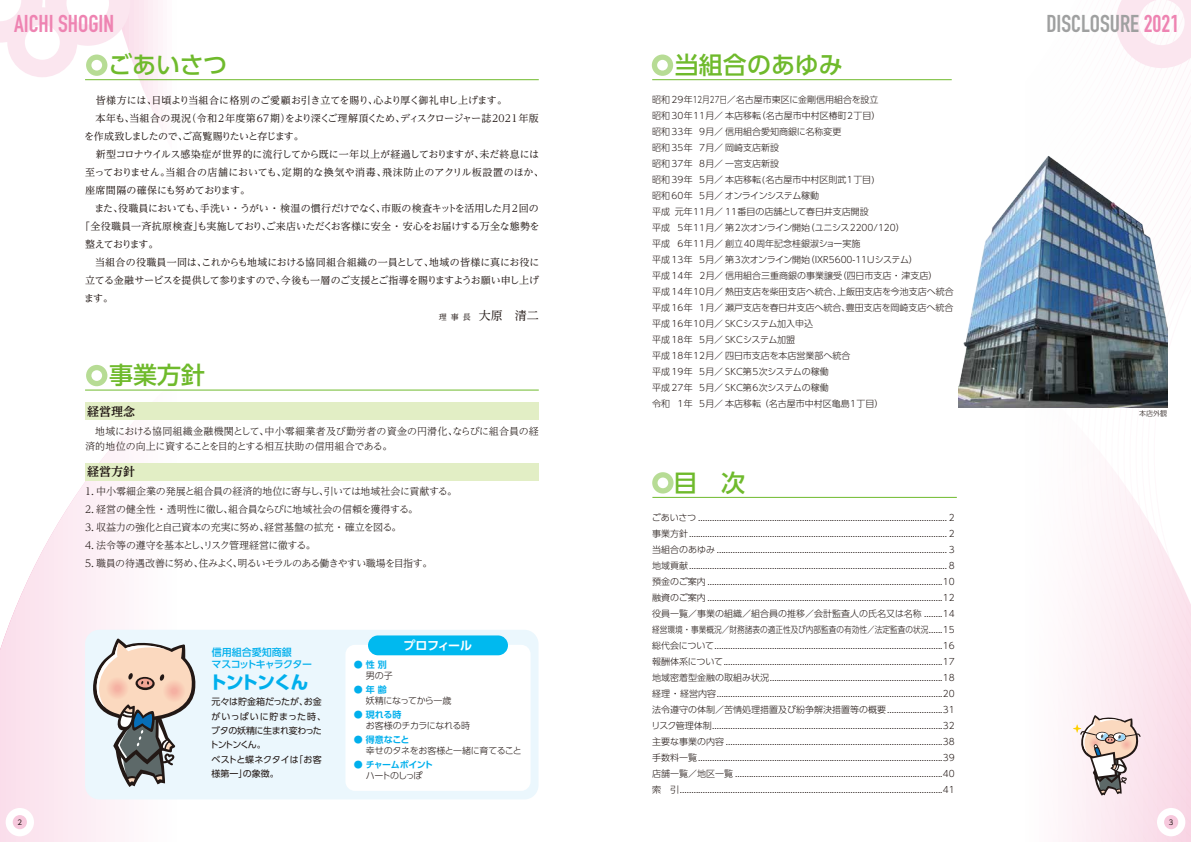
<style>
.page{position:relative;width:1191px;height:842px;background:#fff}
.page>*{position:absolute;margin:0;border:0;box-sizing:border-box;transform-origin:0 0}
.t1{font:500 24px "UD Shin Go Pro";color:#6fba2c}
.t2{font:700 24px "DIN Condensed";color:#9fa0a0}
.t3{font:700 24px "DIN Condensed";color:#ee84b2}
.t4{font:700 18px "UD Shin Go Pr 6";letter-spacing:-.08em;color:#00afec}
.t5{font:12px "UD Reimin Pro";color:#221815}
.t6{font:700 12px "UD Reimin Pro";color:#221815}
.t7{font:700 12px "UD Shin Go Pr 6 De";letter-spacing:-.04em;color:#fff}
.t8{font:10px/18px "UD Reimin Pro";letter-spacing:-.015em;color:#221815}
.t9{font:300 10px/18px "UD Reimin Pro";letter-spacing:-.02em;color:#221815}
.t10{font:300 10px/15px "UD Reimin Pro";color:#221815}
.t11{font:10px "UD Reimin Pro";letter-spacing:.02em;color:#221815}
.t12{font:10px "UD Reimin Pro";letter-spacing:.005em;color:#221815}
.t13{font:500 10px "UD Shin Go Pr 6";letter-spacing:-.075em;color:#00afec}
.t14{font:500 10px "UD Shin Go Pr 6";color:#00afec}
.t15{font:10px "UD Reimin Pro";letter-spacing:-.095em;color:#221815}
.t16{font:300 9px/16px "UD Shin Go Pro";color:#221815}
.t17{font:9px/14.4px "UD Shin Go Pr 6";letter-spacing:-.015em;color:#221815}
.t18{font:300 9px "UD Shin Go Pr 6";letter-spacing:-.045em;color:#221815}
.t19{font:700 9px "UD Shin Go Pr 6 De";letter-spacing:-.03em;color:#00afec}
.t20{font:700 9px "UD Shin Go Pr 6 De";letter-spacing:-.055em;color:#00afec}
.t21{font:300 9px "UD Shin Go Pr 6";letter-spacing:-.11em;color:#221815}
.t22{font:300 7px "UD Shin Go Pro";color:#221815}
.t23{font:7px "UD Shin Go Pro";color:#221815}
.s1{color:#ee84b2}
.s2{font-size:8px}
</style>
<div class="page">
<div style="left:13px;top:815px;width:14px;height:14px;background:#f7c9dd;border-radius:50%"></div>
<img style="left:958px;top:156px;width:115px;height:252px">
<div style="left:85px;top:630px;width:453px;height:169px;background:#ebf7fd;border-radius:14px"></div>
<div style="left:345px;top:645px;width:185px;height:146px;background:#fff;border-radius:9px"></div>
<svg style="left:85px;top:638px;width:111px;height:149px"></svg>
<div style="left:368px;top:635px;width:140px;height:20px;background:#00b9ef;border-radius:10px"></div>
<svg style="left:1073px;top:0;width:118px;height:841px"></svg>
<div style="left:85px;top:402px;width:453px;height:17px;background:#e2eec5"></div>
<div style="left:85px;top:463px;width:453px;height:17px;background:#e2eec5"></div>
<svg style="left:652px;top:55px;width:21px;height:21px"></svg>
<svg style="left:0;top:0;width:130px;height:77px"></svg>
<svg style="left:86px;top:365px;width:21px;height:21px"></svg>
<svg style="left:652px;top:472px;width:21px;height:21px"></svg>
<hr style="left:652px;top:79px;width:299px;height:1px;background:#6fba2c">
<hr style="left:85px;top:79px;width:454px;height:1px;background:#6fba2c">
<hr style="left:85px;top:390px;width:454px;height:1px;background:#6fba2c">
<hr style="left:652px;top:497px;width:304px;height:1px;background:#6fba2c">
<h1 class="t3" style="left:14px;top:7px;width:101px">AICHI SHOGIN</h1>
<h1 class="t2" style="left:1046px;top:7px;width:134px">DISCLOSURE <span class="s1">2021</span></h1>
<h1 class="t1" style="left:108px;top:45px;width:120px">ごあいさつ</h1>
<h1 class="t1" style="left:675px;top:45px;width:169px">当組合のあゆみ</h1>
<p class="t8" style="left:84px;top:91px;width:456px">　皆様方には、日頃より当組合に格別のご愛顧お引き立てを賜り、心より厚く御礼申し上げます。<br>　本年も、当組合の現況（令和2年度第67期）をより深くご理解頂くため、ディスクロージャー誌2021年版を作成致しましたので、ご高覧賜りたいと存じます。</p>
<p class="t8" style="left:96px;top:145px;width:445px">新型コロナウイルス感染症が世界的に流行してから既に一年以上が経過しておりますが、未だ終息には</p>
<p class="t11" style="left:85px;top:164px;width:460px">至っておりません。当組合の店舗においても、定期的な換気や消毒、飛沫防止のアクリル板設置のほか、</p>
<p class="t8" style="left:85px;top:181px;width:166px">座席間隔の確保にも努めております。</p>
<p class="t8" style="left:85px;top:199px;width:455px">　また、役職員においても、手洗い・うがい・検温の慣行だけでなく、市販の検査キットを活用した月2回の</p>
<p class="t8" style="left:80px;top:217px;width:461px">「全役職員一斉抗原検査」も実施しており、ご来店いただくお客様に安全・安心をお届けする万全な態勢を</p>
<p class="t15" style="left:85px;top:236px;width:75px">整えております。</p>
<p class="t12" style="left:85px;top:254px;width:456px">　当組合の役職員一同は、これからも地域における協同組合組織の一員として、地域の皆様に真にお役に</p>
<p class="t8" style="left:85px;top:271px;width:455px">立てる金融サービスを提供して参りますので、今後も一層のご支援とご指導を賜りますようお願い申し上げ</p>
<p class="t8" style="left:84px;top:289px;width:31px">ます。</p>
<h3 class="t5" style="left:439px;top:306px;width:101px"><span class="s2">理事長　</span>大原　清二</h3>
<h1 class="t1" style="left:109px;top:356px;width:97px">事業方針</h1>
<h3 class="t6" style="left:87px;top:401px;width:49px">経営理念</h3>
<p class="t10" style="left:85px;top:423px;width:455px;text-indent:10px">地域における協同組織金融機関として、中小零細業者及び勤労者の資金の円滑化、ならびに組合員の経済的地位の向上に資することを目的とする相互扶助の信用組合である。</p>
<h3 class="t6" style="left:87px;top:461px;width:49px">経営方針</h3>
<p class="t9" style="left:83px;top:482px;width:375px">１．中小零細企業の発展と組合員の経済的地位に寄与し、引いては地域社会に貢献する。２．経営の健全性・透明性に徹し、組合員ならびに地域社会の信頼を獲得する。<br>３．収益力の強化と自己資本の充実に努め、経営基盤の拡充・確立を図る。<br>４．法令等の遵守を基本とし、リスク管理経営に徹する。<br>５．職員の待遇改善に努め、住みよく、明るいモラルのある働きやすい職場を目指す。</p>
<p class="t14" style="left:212px;top:644px;width:82px">信用組合愛知商銀</p>
<p class="t13" style="left:211px;top:656px;width:102px">マスコットキャラクター</p>
<h2 class="t4" style="left:209px;top:667px;width:101px">トントンくん</h2>
<p class="t17" style="left:210px;top:694px;width:118px">元々は貯金箱だったが、お金がいっぱいに貯まった時、ブタの妖精に生まれ変わったトントンくん。<br>ベストと蝶ネクタイは「お客様第一」の象徴。</p>
<h3 class="t7" style="left:403px;top:635px;width:70px">プロフィール</h3>
<p class="t19" style="left:354px;top:657px;width:34px">● 性 別</p>
<p class="t19" style="left:354px;top:682px;width:34px">● 年 齢</p>
<p class="t19" style="left:354px;top:707px;width:49px">● 現れる時</p>
<p class="t19" style="left:354px;top:732px;width:57px">● 得意なこと</p>
<p class="t20" style="left:354px;top:757px;width:81px">● チャームポイント</p>
<p class="t18" style="left:366px;top:668px;width:28px">男の子</p>
<p class="t18" style="left:366px;top:693px;width:87px">妖精になってから一歳</p>
<p class="t18" style="left:366px;top:718px;width:106px">お客様のチカラになれる時</p>
<p class="t18" style="left:366px;top:743px;width:157px">幸せのタネをお客様と一緒に育てること</p>
<p class="t21" style="left:366px;top:768px;width:58px">ハートのしっぽ</p>
<p class="t16" style="left:652px;top:91px;width:303px">昭和 29年 12月27日／名古屋市東区に金剛信用組合を設立<br>昭和 30年 11月／ 本店移転（名古屋市中村区椿町2丁目）<br>昭和 33年 9月／ 信用組合愛知商銀に名称変更<br>昭和 35年 7月／ 岡崎支店新設<br>昭和 37年 8月／ 一宮支店新設<br>昭和 39年 5月／ 本店移転(名古屋市中村区則武1丁目)<br>昭和 60年 5月／ オンラインシステム稼動<br>平成 元年 11月／ 11番目の店舗として春日井支店開設<br>平成 5年 11月／ 第2次オンライン開始（ユニシス2200/120）<br>平成 6年 11月／ 創立40周年記念桂銀淑ショー実施<br>平成 13年 5月／ 第3次オンライン開始（IXR5600-11Uシステム）<br>平成 14年 2月／ 信用組合三重商銀の事業譲受（四日市支店・津支店）<br>平成 14年 10月／ 熱田支店を柴田支店へ統合、上飯田支店を今池支店へ統合平成 16年 1月／ 瀬戸支店を春日井支店へ統合、豊田支店を岡崎支店へ統合平成 16年 10月／ SKCシステム加入申込<br>平成 18年 5月／ SKCシステム加盟<br>平成 18年 12月／ 四日市支店を本店営業部へ統合<br>平成 19年 5月／ ＳＫＣ第5次システムの稼働<br>平成 27年 5月／ ＳＫＣ第6次システムの稼働<br>令和 1年 5月／ 本店移転 （名古屋市中村区亀島1丁目）</p>
<h1 class="t1" style="left:673px;top:463px;width:73px">目　次</h1>
<p class="t16" style="left:651px;top:509px;width:305px;text-align:justify">ごあいさつ ............................................................................................................ 2事業方針................................................................................................................ 2当組合のあゆみ .................................................................................................... 3地域貢献................................................................................................................ 8預金のご案内 ......................................................................................................10融資のご案内 ......................................................................................................12役員一覧／事業の組織／組合員の推移／会計監査人の氏名又は名称 ........14経営環境・事業概況／財務諸表の適正性及び内部監査の有効性／法定監査の状況......15総代会について...................................................................................................16報酬体系について...............................................................................................17地域密着型金融の取組み状況...........................................................................18経理・経営内容..................................................................................................20法令遵守の体制／苦情処理措置及び紛争解決措置等の概要........................31リスク管理体制....................................................................................................32主要な事業の内容 ..............................................................................................38手数料一覧..........................................................................................................39店舗一覧／地区一覧 ..........................................................................................40索　引..................................................................................................................41</p>
<p class="t22" style="left:1139px;top:407px;width:29px">本店外観</p>
<p class="t23" style="left:18px;top:817px;width:6px">2</p>
<p class="t23" style="left:1168px;top:817px;width:6px">3</p>
</div>
